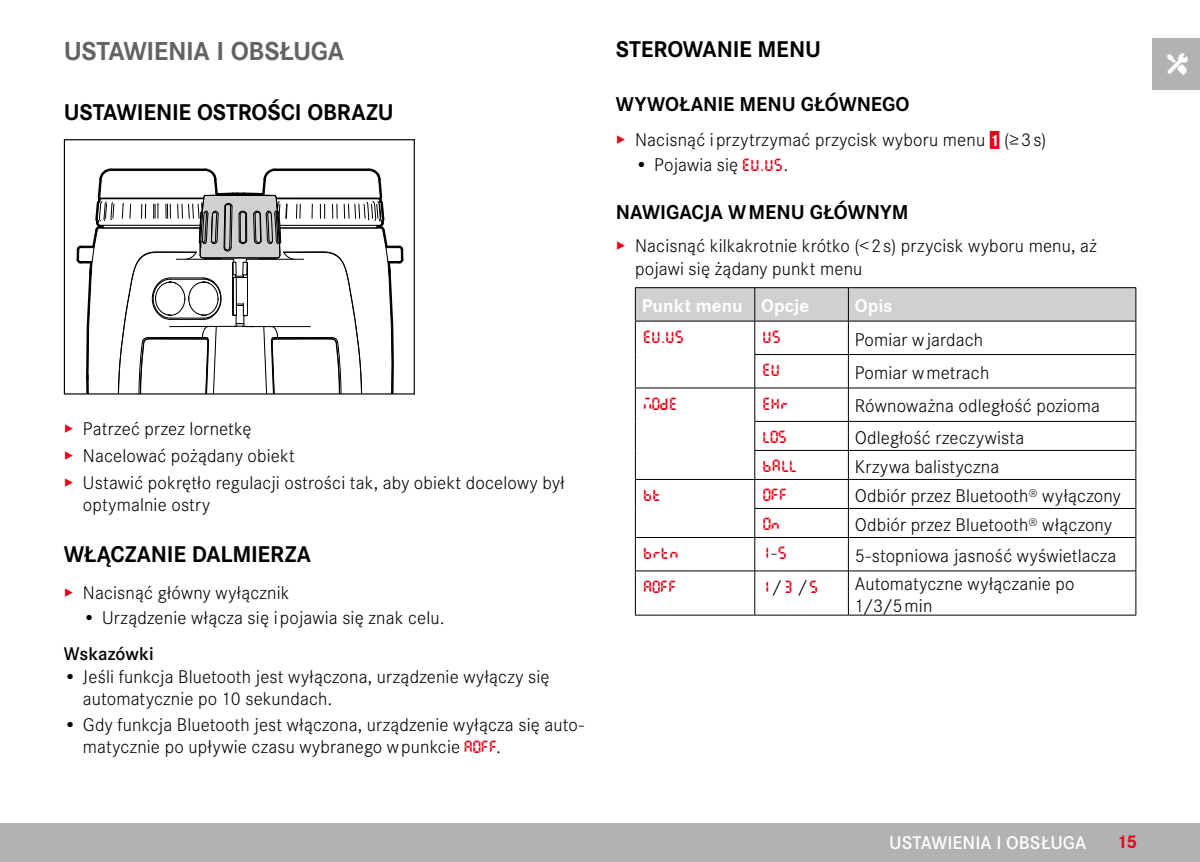
<style>
.page{position:relative;width:1200px;height:862px;background:#fff}
.page>*{position:absolute;margin:0;border:0;box-sizing:border-box;transform-origin:0 0}
.Heading____Chapter{font:700 27px "Corporate S";letter-spacing:-.015em;color:#646363}
.Heading____Heading_0{font:700 23.62px "Corporate S";letter-spacing:-.01em;color:#000}
.Heading____Heading_0-2{font:700 20.7px "Corporate S";color:#000}
.Text____Body_Text{font:300 19.12px/22.3px "Corporate S";letter-spacing:.01em;color:#000}
.t1{font:600 19.12px "Corporate S";letter-spacing:.005em;color:#fff}
.Text____Body_Text-2{font:700 19.12px "Corporate S";letter-spacing:.005em;color:#fff}
.Heading____Note_Head{font:600 19.12px "Corporate S";color:#000}
.t2{font:700 19.12px "Corporate S";color:#e3051b}
.Text____Body_Text-3{font:18px "Digital Dismay";letter-spacing:.05em;color:#e3051b}
.s1{color:#e3051b}
.s2{font-family:"Digital Dismay";font-weight:400;font-size:18px;color:#e3051b}
.s3{font-weight:700;font-size:16.88px;color:#fff}
.s4{font-family:"Corporate S";font-weight:300;font-size:19.12px;color:#000}
</style>
<div class="page">
<div style="left:1151px;top:38px;width:48px;height:51px;background:#b3b2b2"></div>
<img style="left:1166px;top:53px;width:22px;height:21px">
<div style="left:0;top:823px;width:1199px;height:38px;background:#b3b2b2"></div>
<svg style="left:77px;top:168px;width:326px;height:227px"></svg>
<div style="left:64px;top:139px;width:351px;height:255px;border:1px solid #000"></div>
<div style="left:989px;top:131px;width:10px;height:18px;background:#e3051b"></div>
<div style="left:636px;top:288px;width:499px;height:32px;background:#d0d0d0"></div>
<hr style="left:635px;top:287px;width:119px;height:1px;background:#000">
<hr style="left:635px;top:288px;width:1px;height:32px;background:#000">
<hr style="left:754px;top:287px;width:94px;height:1px;background:#000">
<hr style="left:754px;top:288px;width:1px;height:32px;background:#000">
<hr style="left:848px;top:287px;width:287px;height:1px;background:#000">
<hr style="left:847px;top:288px;width:1px;height:32px;background:#000">
<hr style="left:1135px;top:288px;width:1px;height:32px;background:#000">
<hr style="left:635px;top:320px;width:119px;height:1px;background:#000">
<hr style="left:635px;top:321px;width:1px;height:33px;background:#000">
<hr style="left:635px;top:354px;width:1px;height:33px;background:#000">
<hr style="left:754px;top:320px;width:94px;height:1px;background:#000">
<hr style="left:754px;top:321px;width:1px;height:33px;background:#000">
<hr style="left:848px;top:320px;width:287px;height:1px;background:#000">
<hr style="left:847px;top:321px;width:1px;height:33px;background:#000">
<hr style="left:1135px;top:321px;width:1px;height:33px;background:#000">
<hr style="left:754px;top:354px;width:94px;height:1px;background:#000">
<hr style="left:754px;top:354px;width:1px;height:33px;background:#000">
<hr style="left:848px;top:354px;width:287px;height:1px;background:#000">
<hr style="left:847px;top:354px;width:1px;height:33px;background:#000">
<hr style="left:1135px;top:354px;width:1px;height:33px;background:#000">
<hr style="left:635px;top:387px;width:119px;height:1px;background:#000">
<hr style="left:635px;top:388px;width:1px;height:33px;background:#000">
<hr style="left:754px;top:387px;width:94px;height:1px;background:#000">
<hr style="left:754px;top:388px;width:1px;height:33px;background:#000">
<hr style="left:848px;top:387px;width:287px;height:1px;background:#000">
<hr style="left:847px;top:388px;width:1px;height:33px;background:#000">
<hr style="left:1135px;top:388px;width:1px;height:33px;background:#000">
<hr style="left:754px;top:421px;width:94px;height:1px;background:#000">
<hr style="left:848px;top:421px;width:287px;height:1px;background:#000">
<hr style="left:754px;top:450px;width:94px;height:1px;background:#000">
<hr style="left:848px;top:450px;width:287px;height:1px;background:#000">
<hr style="left:635px;top:479px;width:119px;height:1px;background:#000">
<svg style="left:635px;top:421px;width:1px;height:116px"></svg>
<hr style="left:754px;top:479px;width:94px;height:1px;background:#000">
<hr style="left:848px;top:479px;width:287px;height:1px;background:#000">
<hr style="left:754px;top:508px;width:94px;height:1px;background:#000">
<svg style="left:754px;top:421px;width:1px;height:116px"></svg>
<hr style="left:848px;top:508px;width:287px;height:1px;background:#000">
<svg style="left:847px;top:421px;width:1px;height:116px"></svg>
<svg style="left:1135px;top:421px;width:1px;height:116px"></svg>
<hr style="left:635px;top:537px;width:119px;height:1px;background:#000">
<hr style="left:635px;top:537px;width:1px;height:33px;background:#000">
<hr style="left:754px;top:537px;width:94px;height:1px;background:#000">
<hr style="left:754px;top:537px;width:1px;height:33px;background:#000">
<hr style="left:848px;top:537px;width:287px;height:1px;background:#000">
<hr style="left:847px;top:537px;width:1px;height:33px;background:#000">
<hr style="left:1135px;top:537px;width:1px;height:33px;background:#000">
<hr style="left:635px;top:570px;width:119px;height:1px;background:#000">
<hr style="left:635px;top:571px;width:1px;height:43px;background:#000">
<hr style="left:754px;top:570px;width:94px;height:1px;background:#000">
<hr style="left:754px;top:571px;width:1px;height:43px;background:#000">
<hr style="left:848px;top:570px;width:287px;height:1px;background:#000">
<hr style="left:847px;top:571px;width:1px;height:43px;background:#000">
<hr style="left:1135px;top:571px;width:1px;height:43px;background:#000">
<hr style="left:635px;top:614px;width:119px;height:1px;background:#000">
<hr style="left:754px;top:614px;width:94px;height:1px;background:#000">
<hr style="left:848px;top:614px;width:287px;height:1px;background:#000">
<p class="Heading____Chapter" style="left:64px;top:29px;width:282px">USTAWIENIA I OBSŁUGA</p>
<p class="Heading____Heading_0" style="left:64px;top:93px;width:331px">USTAWIENIE OSTROŚCI OBRAZU</p>
<p class="Text____Body_Text" style="left:64px;top:415px;width:189px"><span class="s1">▸</span> Patrzeć przez lornetkę</p>
<p class="Text____Body_Text" style="left:64px;top:443px;width:232px"><span class="s1">▸</span> Nacelować pożądany obiekt</p>
<p class="Text____Body_Text" style="left:83px;top:470px;width:483px;text-indent:-19px"><span class="s1">▸</span> Ustawić pokrętło regulacji ostrości tak, aby obiekt docelowy był optymalnie ostry</p>
<p class="Heading____Heading_0" style="left:64px;top:535px;width:249px">WŁĄCZANIE DALMIERZA</p>
<p class="Text____Body_Text" style="left:64px;top:580px;width:227px"><span class="s1">▸</span> Nacisnąć główny wyłącznik</p>
<p class="Text____Body_Text" style="left:83px;top:605px;width:363px">• Urządzenie włącza się ipojawia się znak celu.</p>
<p class="Heading____Note_Head" style="left:64px;top:639px;width:91px">Wskazówki</p>
<p class="Text____Body_Text" style="left:83px;top:663px;width:468px;text-indent:-19px">• Jeśli funkcja Bluetooth jest wyłączona, urządzenie wyłączy się automatycznie po 10 sekundach.</p>
<p class="Text____Body_Text" style="left:83px;top:711px;width:502px;text-indent:-19px">• Gdy funkcja Bluetooth jest włączona, urządzenie wyłącza się auto&shy;matycznie po upływie czasu wybranego wpunkcie <span class="s2">AOFF</span>.</p>
<p class="Heading____Heading_0" style="left:615px;top:30px;width:206px">STEROWANIE MENU</p>
<p class="Heading____Heading_0-2" style="left:615px;top:87px;width:295px">WYWOŁANIE MENU GŁÓWNEGO</p>
<p class="Text____Body_Text" style="left:615px;top:127px;width:432px"><span class="s1">▸</span> Nacisnąć iprzytrzymać przycisk wyboru menu <span class="s3">1</span> (≥3s)</p>
<p class="Text____Body_Text" style="left:635px;top:152px;width:155px">• Pojawia się <span class="s2">EU.US</span>.</p>
<p class="Heading____Heading_0-2" style="left:615px;top:195px;width:294px">NAWIGACJA WMENU GŁÓWNYM</p>
<p class="Text____Body_Text" style="left:635px;top:233px;width:463px;text-indent:-19px"><span class="s1">▸</span> Nacisnąć kilkakrotnie krótko (&lt;2s) przycisk wyboru menu, aż pojawi się żądany punkt menu</p>
<p class="Text____Body_Text-2" style="left:641px;top:290px;width:103px">Punkt menu</p>
<p class="Text____Body_Text-2" style="left:761px;top:290px;width:50px">Opcje</p>
<p class="Text____Body_Text-2" style="left:854px;top:290px;width:39px">Opis</p>
<p class="Text____Body_Text-3" style="left:644px;top:327px;width:41px">EU.US</p>
<p class="Text____Body_Text-3" style="left:763px;top:327px;width:19px">US</p>
<p class="Text____Body_Text" style="left:854px;top:327px;width:130px">Pomiar wjardach</p>
<p class="Text____Body_Text-3" style="left:763px;top:361px;width:18px">EU</p>
<p class="Text____Body_Text" style="left:854px;top:360px;width:136px">Pomiar wmetrach</p>
<p class="Text____Body_Text-3" style="left:644px;top:394px;width:36px">MODE</p>
<p class="Text____Body_Text-3" style="left:763px;top:394px;width:28px">EHR</p>
<p class="Text____Body_Text" style="left:854px;top:393px;width:247px">Równoważna odległość pozioma</p>
<p class="Text____Body_Text-3" style="left:763px;top:428px;width:25px">LOS</p>
<p class="Text____Body_Text" style="left:854px;top:425px;width:171px">Odległość rzeczywista</p>
<p class="Text____Body_Text-3" style="left:763px;top:457px;width:36px">BALL</p>
<p class="Text____Body_Text" style="left:854px;top:453px;width:146px">Krzywa balistyczna</p>
<p class="Text____Body_Text-3" style="left:644px;top:486px;width:19px">BT</p>
<p class="Text____Body_Text-3" style="left:763px;top:486px;width:26px">OFF</p>
<p class="Text____Body_Text" style="left:854px;top:482px;width:267px">Odbiór przez Bluetooth<sup>®</sup> wyłączony</p>
<p class="Text____Body_Text-3" style="left:763px;top:515px;width:18px">ON</p>
<p class="Text____Body_Text" style="left:854px;top:511px;width:259px">Odbiór przez Bluetooth<sup>®</sup> włączony</p>
<p class="Text____Body_Text-3" style="left:644px;top:544px;width:36px">BRTN</p>
<p class="Text____Body_Text-3" style="left:761px;top:544px;width:27px">1<span class="s4">-</span>5</p>
<p class="Text____Body_Text" style="left:854px;top:543px;width:263px">5-stopniowa jasność wyświetlacza</p>
<p class="Text____Body_Text-3" style="left:644px;top:577px;width:35px">AOFF</p>
<p class="Text____Body_Text-3" style="left:761px;top:577px;width:58px">1<span class="s4">/</span>3 <span class="s4">/</span>5</p>
<p class="Text____Body_Text" style="left:854px;top:570px;width:221px">Automatyczne wyłączanie po<br>1/3/5min</p>
<p class="t1" style="left:889px;top:827px;width:199px">USTAWIENIA I OBSŁUGA</p>
<p class="t2" style="left:1116px;top:826px;width:22px">15</p>
</div>
